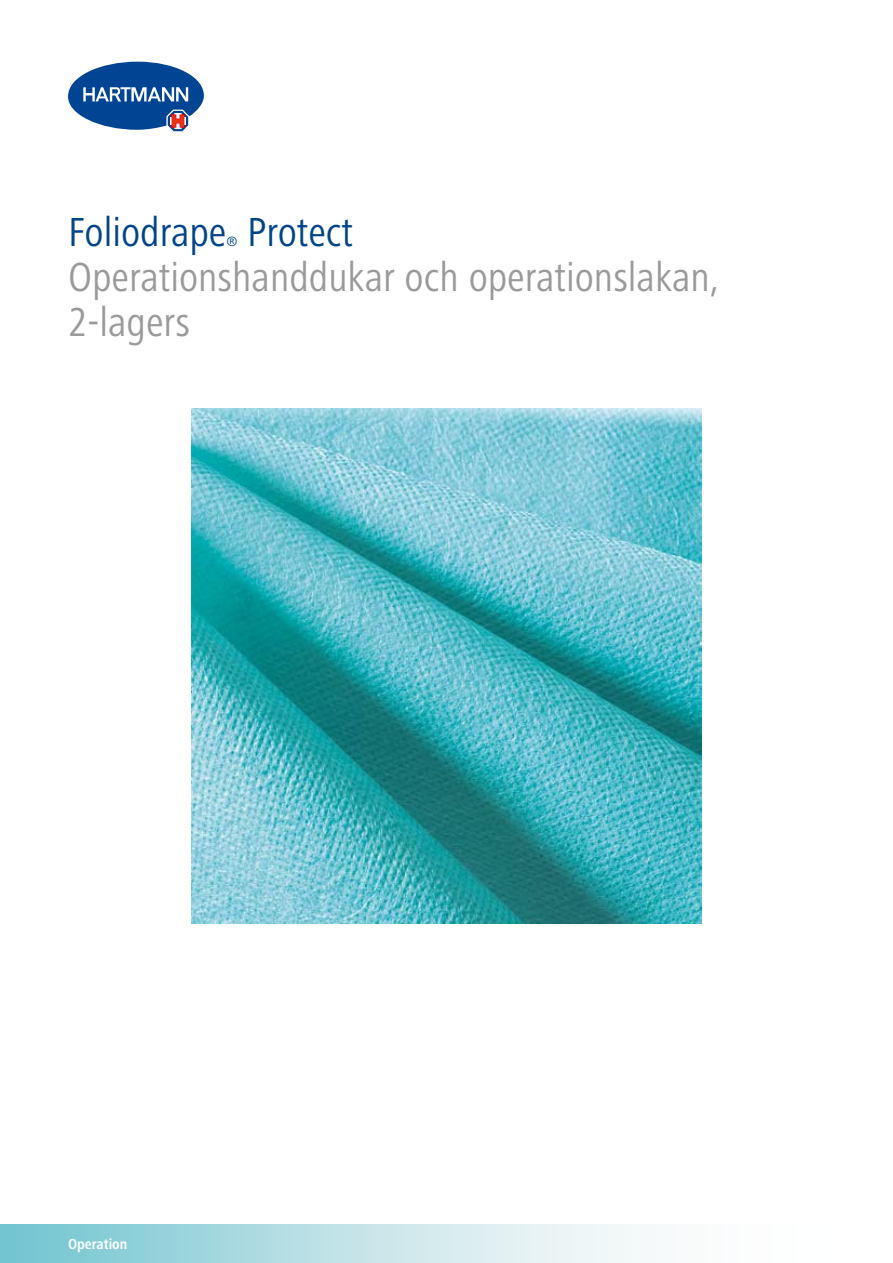
<style>
.page{position:relative;width:893px;height:1263px;background:#fff}
.page>*{position:absolute;margin:0;border:0;box-sizing:border-box;transform-origin:0 0}
.t1{font:condensed 42px/45px "Frutiger Next LTCE";color:#9a9a9c}
.t2{font:condensed 42px "Frutiger Next LTCE";color:#004489}
.t3{font:700 condensed 15px "Frutiger Next LTCE";color:#fff}
.t4{font:condensed 13.95px "Frutiger Next LTCE";color:#004489}
</style>
<div class="page">
<svg style="left:68px;top:62px;width:136px;height:69px"></svg>
<img style="left:191px;top:408px;width:511px;height:515px">
<p class="t2" style="left:68px;top:209px;width:160px">Foliodrape</p>
<p class="t2" style="left:247px;top:209px;width:107px">Protect</p>
<p class="t1" style="left:68px;top:255px;width:653px">Operationshanddukar och operationslakan,<br>2-lagers</p>
<p class="t4" style="left:226px;top:234px;width:13px">®</p>
<p class="t3" style="left:68px;top:1235px;width:61px">Operation</p>
</div>
